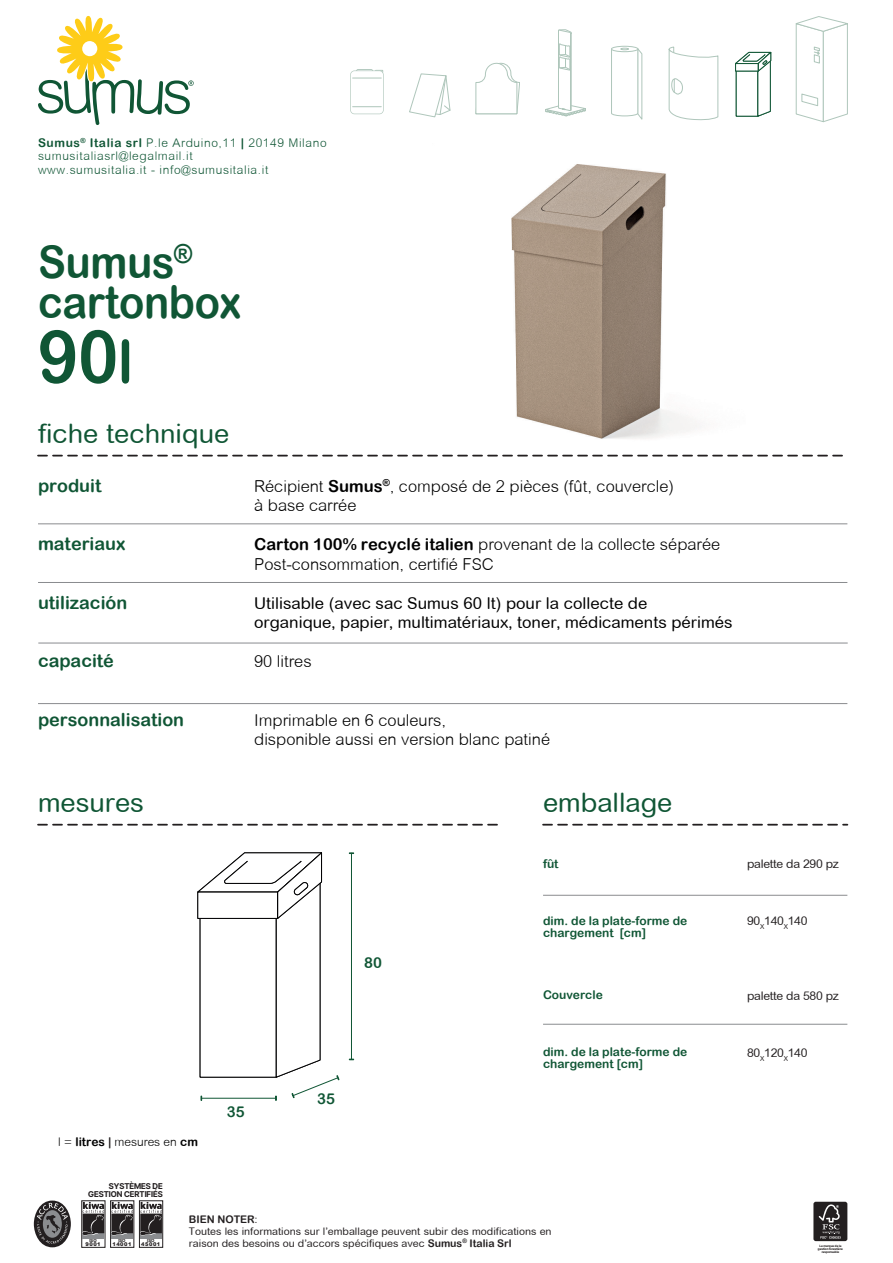
<style>
.page{position:relative;width:893px;height:1263px;background:#fff}
.page>*{position:absolute;margin:0;border:0;box-sizing:border-box;transform-origin:0 0}
.t1{font:73.5px "Arial Rounded MT Bold";color:#105635;scale:.93 1}
.t2{font:45px/40.5px "Arial Rounded MT Bold";letter-spacing:-.01em;color:#105635;scale:.93 1}
.t3{font:27px "Arial Rounded MT";color:#105635}
.t4{font:18px "Arial Rounded MT Bold";color:#105635}
.t5{font:300 16.5px/19.5px "Arial Rounded MT";color:#000001}
.t6{font:16.5px/19.5px "Arial Rounded MT";color:#000001}
.t7{font:15px "Arial Rounded MT Bold";color:#105635}
.t8{font:300 12px/13.5px "Arial Rounded MT";letter-spacing:.05em;color:#105635}
.t9{font:12px/12px "Arial Rounded MT Bold";color:#105635}
.t10{font:12px "Arial Rounded MT";letter-spacing:-.02em;color:#231f20}
.t11{font:300 12px "Arial Rounded MT";color:#000001}
.t12{font:10.5px/12px "Arial Rounded MT";color:#231f20}
.t13{font:10.5px "Arial Rounded MT Bold";color:#231f20}
.t14{font:700 7.95px/7.5px "Inter Tight";color:#231f20;text-align:right}
.t15{font:900 5.1px "Arial";letter-spacing:.1em;color:#231f20}
.t16{font:700 4.35px "Inter Tight";color:#231f20}
.t17{font:700 3px/3px "Inter Tight";color:#231f20;text-align:center}
.s1{font-family:"Arial Rounded MT Bold";font-weight:400}
.s2{font-size:60px}
.s3{font-family:"Arial Rounded MT Bold";font-weight:400;color:#231f20}
.s4{font-family:"Arial Rounded MT"}
.s5{font-family:"Arial Rounded MT Bold"}
</style>
<div class="page">
<img style="left:432px;top:164px;width:314px;height:293px">
<svg style="left:38px;top:16px;width:156px;height:109px"></svg>
<svg style="left:38px;top:455px;width:805px;height:1px"></svg>
<hr style="left:38px;top:524px;width:809px;height:1px;background:#8a8c8f">
<hr style="left:38px;top:582px;width:809px;height:1px;background:#8a8c8f">
<hr style="left:38px;top:643px;width:810px;height:1px;background:#8a8c8f">
<hr style="left:38px;top:703px;width:809px;height:1px;background:#8a8c8f">
<svg style="left:38px;top:824px;width:460px;height:1px"></svg>
<hr style="left:543px;top:895px;width:304px;height:1px;background:#8a8c8f">
<hr style="left:543px;top:1024px;width:304px;height:1px;background:#8a8c8f">
<svg style="left:543px;top:824px;width:304px;height:1px"></svg>
<hr style="left:351px;top:853px;width:1px;height:206px;background:#105635">
<svg style="left:197px;top:852px;width:143px;height:249px"></svg>
<svg style="left:34px;top:1200px;width:37px;height:47px"></svg>
<svg style="left:37px;top:1203px;width:31px;height:41px"></svg>
<div style="left:83px;top:1233px;width:21px;height:5px;background:#8a8c8f"></div>
<svg style="left:83px;top:1202px;width:21px;height:33px"></svg>
<div style="left:110px;top:1200px;width:24px;height:47px;border:1px solid #231f20"></div>
<div style="left:111px;top:1233px;width:22px;height:5px;background:#8a8c8f"></div>
<svg style="left:111px;top:1202px;width:22px;height:33px"></svg>
<div style="left:139px;top:1200px;width:24px;height:47px;border:1px solid #231f20"></div>
<div style="left:140px;top:1233px;width:22px;height:5px;background:#8a8c8f"></div>
<svg style="left:140px;top:1202px;width:22px;height:33px"></svg>
<div style="left:813px;top:1202px;width:34px;height:39px;background:#231f20;border-radius:2px"></div>
<svg style="left:819px;top:1204px;width:22px;height:34px"></svg>
<div style="left:356px;top:69px;width:17px;height:4px;border:1px solid #105635"></div>
<svg style="left:350px;top:70px;width:34px;height:44px"></svg>
<svg style="left:409px;top:74px;width:41px;height:43px"></svg>
<svg style="left:476px;top:63px;width:44px;height:51px"></svg>
<div style="left:611px;top:46px;width:27px;height:6px;border:1px solid #105635;border-radius:50%"></div>
<svg style="left:611px;top:48px;width:31px;height:71px"></svg>
<svg style="left:545px;top:29px;width:41px;height:87px"></svg>
<svg style="left:796px;top:16px;width:52px;height:106px"></svg>
<svg style="left:735px;top:51px;width:37px;height:66px"></svg>
<svg style="left:669px;top:47px;width:49px;height:73px"></svg>
<p class="t8" style="left:38px;top:136px;width:290px"><span class="s1">Sumus</span><sup>®</sup> <span class="s1">Italia srl</span> P.le Arduino,11 <span class="s1">|</span> 20149 Milano sumusitaliasrl@legalmail.it<br>www.sumusitalia.it - info@sumusitalia.it</p>
<h2 class="t2" style="left:38px;top:241px;width:220px">Sumus<sup>® </sup>cartonbox</h2>
<h1 class="t1" style="left:38px;top:313px;width:104px">90<span class="s2">l</span></h1>
<h3 class="t3" style="left:38px;top:418px;width:193px">fiche technique</h3>
<p class="t4" style="left:38px;top:475px;width:65px">produit</p>
<p class="t4" style="left:38px;top:533px;width:89px">materiaux</p>
<p class="t4" style="left:38px;top:592px;width:91px">utilización</p>
<p class="t4" style="left:38px;top:650px;width:77px">capacité</p>
<p class="t4" style="left:38px;top:709px;width:148px">personnalisation</p>
<p class="t5" style="left:254px;top:476px;width:421px">Récipient <span class="s1">Sumus</span><sup>®</sup>, composé de 2 pièces (fût, couvercle) à base carrée</p>
<p class="t5" style="left:254px;top:535px;width:468px"><span class="s1">Carton 100% recyclé italien</span> provenant de la collecte séparée<br>Post-consommation, certifié FSC</p>
<p class="t6" style="left:254px;top:593px;width:480px">Utilisable (avec sac Sumus 60 lt) pour la collecte de organique, papier, multimatériaux, toner, médicaments périmés</p>
<p class="t5" style="left:254px;top:652px;width:59px">90 litres</p>
<p class="t5" style="left:254px;top:710px;width:297px">Imprimable en 6 couleurs,<br>disponible aussi en version blanc patiné</p>
<h3 class="t3" style="left:38px;top:787px;width:108px">mesures</h3>
<h3 class="t3" style="left:543px;top:787px;width:131px">emballage</h3>
<p class="t9" style="left:543px;top:858px;width:17px">fût</p>
<p class="t11" style="left:58px;top:1134px;width:141px">l = <span class="s1">litres</span> <span class="s3">|</span> mesures en <span class="s1">cm</span></p>
<p class="t14" style="left:88px;top:1182px;width:76px">SYSTÈMES DE<br>GESTION CERTIFIÉS</p>
<p class="t7" style="left:227px;top:1102px;width:19px">35</p>
<p class="t7" style="left:364px;top:954px;width:19px">80</p>
<p class="t7" style="left:317px;top:1089px;width:19px">35</p>
<p class="t9" style="left:543px;top:915px;width:146px">dim. de la plate-forme de chargement [cm]</p>
<p class="t9" style="left:543px;top:988px;width:61px">Couvercle</p>
<p class="t9" style="left:543px;top:1045px;width:146px">dim. de la plate-forme de chargement [cm]</p>
<p class="t10" style="left:747px;top:857px;width:93px">palette da 290 pz</p>
<p class="t10" style="left:747px;top:914px;width:62px">90<sub>X</sub>140<sub>X</sub>140</p>
<p class="t10" style="left:747px;top:989px;width:93px">palette da 580 pz</p>
<p class="t10" style="left:747px;top:1046px;width:62px">80<sub>X</sub>120<sub>X</sub>140</p>
<p class="t16" style="left:90px;top:1237px;width:9px">ISO</p>
<p class="t15" style="left:85px;top:1241px;width:17px">9001</p>
<p class="t16" style="left:118px;top:1237px;width:9px">ISO</p>
<p class="t15" style="left:112px;top:1241px;width:21px">14001</p>
<p class="t13" style="left:189px;top:1213px;width:70px">BIEN NOTER<span class="s4">:</span></p>
<p class="t12" style="left:189px;top:1225px;width:364px">Toutes les informations sur l’emballage peuvent subir des modifications en raison des besoins ou d’accors spécifiques avec <span class="s5">Sumus</span><sup>®</sup> <span class="s5">Italia Srl</span></p>
<p class="t16" style="left:147px;top:1237px;width:9px">ISO</p>
<p class="t15" style="left:141px;top:1241px;width:21px">45001</p>
<p class="t17" style="left:818px;top:1244px;width:26px">La marque de la gestion forestière responsable</p>
</div>
